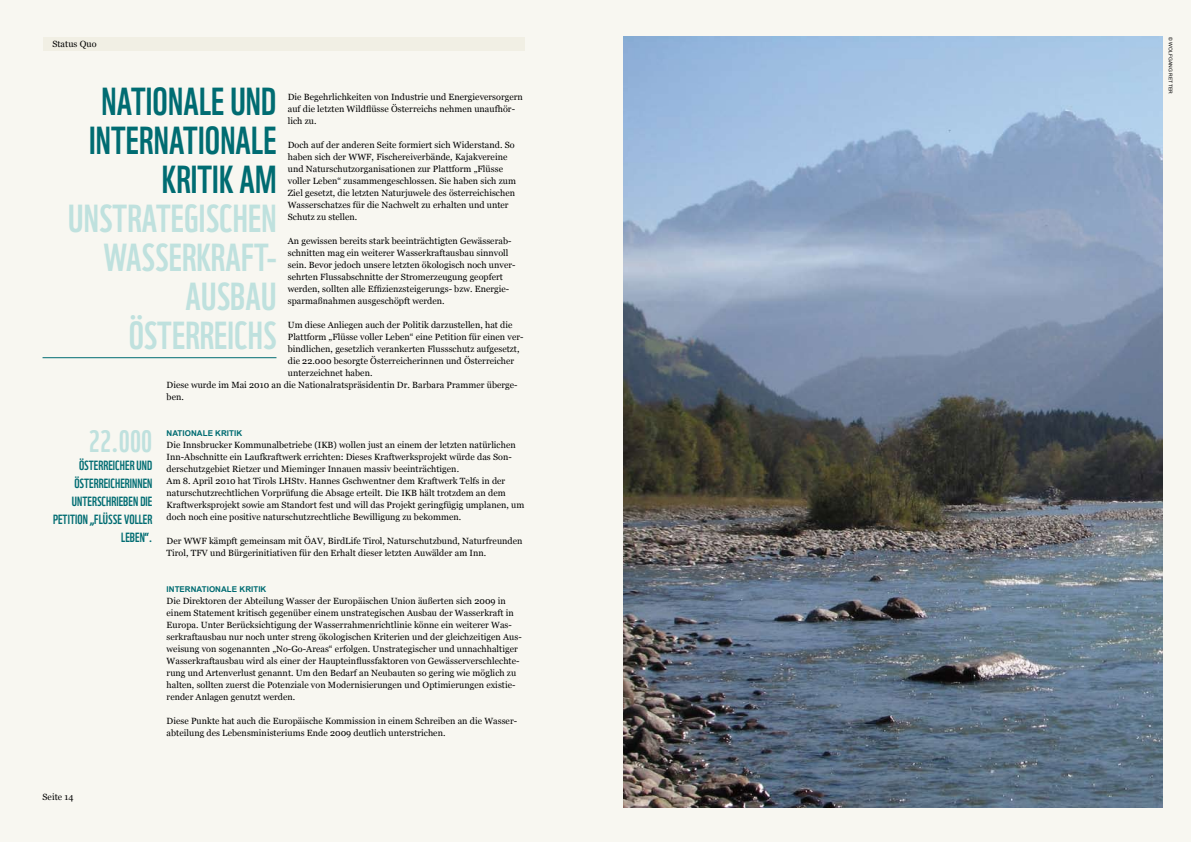
<style>
.page{position:relative;width:1191px;height:842px;background:#fff}
.page>*{position:absolute;margin:0;border:0;box-sizing:border-box;transform-origin:0 0}
.t1{font:38px/39px "WWF";letter-spacing:.005em;color:#bfe1de;text-align:right}
.t2{font:38px/39px "WWF";letter-spacing:.005em;color:#006c72;text-align:right}
.t3{font:30px "WWF";color:#bfe1de}
.t4{font:13px/18px "WWF";letter-spacing:.005em;color:#006c72;text-align:right}
.t5{font:9px/12px "Georgia";letter-spacing:.005em;color:#000}
.t6{font:700 8px "Arial";letter-spacing:.005em;color:#006c72}
.t7{font:5px "Arial";letter-spacing:.015em;color:#000}
</style>
<div class="page">
<div style="left:0;top:0;width:595px;height:842px;background:#f8f7f1"></div>
<div style="left:43px;top:37px;width:481px;height:14px;background:#f1efe4"></div>
<div style="left:595px;top:0;width:596px;height:842px;background:#f8f7f1"></div>
<hr style="left:43px;top:357px;width:233px;height:1px;background:#006c72">
<img style="left:624px;top:37px;width:538px;height:771px">
<p class="t5" style="left:52px;top:38px;width:46px">Status Quo</p>
<h1 class="t2" style="left:89px;top:78px;width:189px">NATIONALE UND<br>INTERNATIONALE<br>KRITIK AM</h1>
<h1 class="t1" style="left:68px;top:195px;width:210px">UNSTRATEGISCHEN<br>WASSERKRAFT-<br>AUSBAU<br>ÖSTERREICHS</h1>
<p class="t5" style="left:288px;top:91px;width:237px">Die Begehrlichkeiten von Industrie und Energieversorgern auf die letzten Wildflüsse Österreichs nehmen unaufhör&shy;lich zu.</p>
<p class="t5" style="left:288px;top:139px;width:230px">Doch auf der anderen Seite formiert sich Widerstand. So haben sich der WWF, Fischereiverbände, Kajakvereine und Naturschutzorganisationen zur Plattform „Flüsse voller Leben“ zusammengeschlossen. Sie haben sich zum Ziel gesetzt, die letzten Naturjuwele des österreichischen Wasserschatzes für die Nachwelt zu erhalten und unter Schutz zu stellen.</p>
<p class="t5" style="left:288px;top:235px;width:229px">An gewissen bereits stark beeinträchtigten Gewässerab&shy;schnitten mag ein weiterer Wasserkraftausbau sinnvoll sein. Bevor jedoch unsere letzten ökologisch noch unver&shy;sehrten Flussabschnitte der Stromerzeugung geopfert werden, sollten alle Effizienzsteigerungs- bzw. Energie&shy;sparmaßnahmen ausgeschöpft werden.</p>
<p class="t5" style="left:288px;top:319px;width:226px">Um diese Anliegen auch der Politik darzustellen, hat die</p>
<p class="t5" style="left:288px;top:331px;width:237px">Plattform „Flüsse voller Leben“ eine Petition für einen ver-</p>
<p class="t5" style="left:288px;top:343px;width:233px">bindlichen, gesetzlich verankerten Flussschutz aufgesetzt,</p>
<p class="t5" style="left:288px;top:355px;width:228px">die 22.000 besorgte Österreicherinnen und Österreicher</p>
<p class="t5" style="left:288px;top:367px;width:86px">unterzeichnet haben.</p>
<p class="t5" style="left:167px;top:379px;width:352px">Diese wurde im Mai 2010 an die Nationalratspräsidentin Dr. Barbara Prammer überge-</p>
<p class="t5" style="left:167px;top:391px;width:19px">ben.</p>
<p class="t6" style="left:167px;top:428px;width:77px">NATIONALE KRITIK</p>
<p class="t5" style="left:167px;top:439px;width:359px">Die Innsbrucker Kommunalbetriebe (IKB) wollen just an einem der letzten natürlichen Inn-Abschnitte ein Laufkraftwerk errichten: Dieses Kraftwerksprojekt würde das Son&shy;derschutzgebiet Rietzer und Mieminger Innauen massiv beeinträchtigen.<br>Am 8. April 2010 hat Tirols LHStv. Hannes Gschwentner dem Kraftwerk Telfs in der naturschutzrechtlichen Vorprüfung die Absage erteilt. Die IKB hält trotzdem an dem Kraftwerksprojekt sowie am Standort fest und will das Projekt geringfügig umplanen, um doch noch eine positive naturschutzrechtliche Bewilligung zu bekommen.</p>
<p class="t5" style="left:167px;top:535px;width:357px">Der WWF kämpft gemeinsam mit ÖAV, BirdLife Tirol, Naturschutzbund, Naturfreunden<br>Tirol, TFV und Bürgerinitiativen für den Erhalt dieser letzten Auwälder am Inn.</p>
<p class="t6" style="left:167px;top:584px;width:101px">INTERNATIONALE KRITIK</p>
<p class="t5" style="left:167px;top:595px;width:356px">Die Direktoren der Abteilung Wasser der Europäischen Union äußerten sich 2009 in einem Statement kritisch gegenüber einem unstrategischen Ausbau der Wasserkraft in Europa. Unter Berücksichtigung der Wasserrahmenrichtlinie könne ein weiterer Was&shy;serkraftausbau nur noch unter streng ökologischen Kriterien und der gleichzeitigen Aus&shy;weisung von sogenannten „No-Go-Areas“ erfolgen. Unstrategischer und unnachhaltiger Wasserkraftausbau wird als einer der Haupteinflussfaktoren von Gewässerverschlechte&shy;rung und Artenverlust genannt. Um den Bedarf an Neubauten so gering wie möglich zu halten, sollten zuerst die Potenziale von Modernisierungen und Optimierungen existie&shy;render Anlagen genutzt werden.</p>
<p class="t5" style="left:167px;top:715px;width:352px">Diese Punkte hat auch die Europäische Kommission in einem Schreiben an die Wasser&shy;abteilung des Lebensministeriums Ende 2009 deutlich unterstrichen.</p>
<h2 class="t3" style="left:89px;top:417px;width:65px">22.000</h2>
<h3 class="t4" style="left:53px;top:455px;width:101px">ÖSTERREICHER UND<br>ÖSTERREICHERINNEN<br>UNTERSCHRIEBEN DIE<br>PETITION „FLÜSSE VOLLER<br>LEBEN“.</h3>
<p class="t5" style="left:43px;top:791px;width:32px">Seite 14</p>
<p class="t7" style="left:1173px;top:37px;width:58px;rotate:90deg">© Wolfgang Retter</p>
</div>
